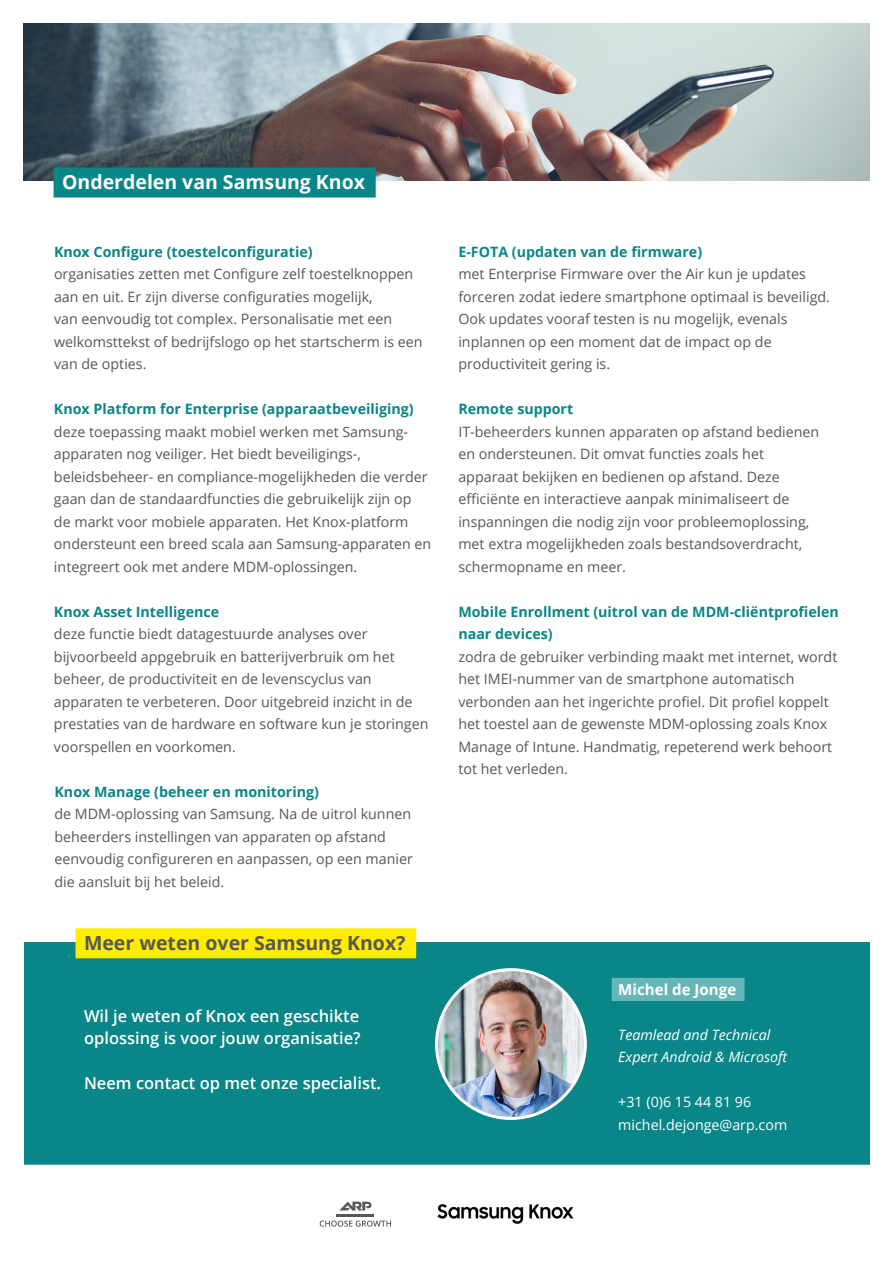
<style>
.page{position:relative;width:893px;height:1263px;background:#fff}
.page>*{position:absolute;margin:0;border:0;box-sizing:border-box;transform-origin:0 0}
.t1{font:700 19.5px "Open Sans";color:#575756}
.t2{font:700 19.5px "Open Sans";color:#fff}
.t3{font:600 16.5px/22.5px "Open Sans";color:#fff}
.t4{font:700 15.15px "Open Sans";color:#fff}
.t5{font:14.25px/22.5px "Open Sans";color:#575756}
.t6{font:700 14.25px/22.5px "Open Sans";color:#098688}
.t7{font:italic 14.25px/22.5px "Open Sans";color:#fff}
.t8{font:14.25px/22.5px "Open Sans";color:#fff}
</style>
<div class="page">
<div style="left:24px;top:942px;width:845px;height:223px;background:#098688"></div>
<img style="left:24px;top:24px;width:845px;height:157px">
<div style="left:54px;top:168px;width:322px;height:30px;background:#098688"></div>
<hr style="left:336px;top:1214px;width:38px;height:2px;background:#575756">
<svg style="left:340px;top:1202px;width:31px;height:8px"></svg>
<svg style="left:320px;top:1220px;width:71px;height:7px"></svg>
<hr style="left:24px;top:1165px;width:845px;height:1px;background:#d1e9e8">
<div style="left:76px;top:928px;width:340px;height:30px;background:#ffed00"></div>
<img style="left:436px;top:970px;width:149px;height:148px;border-radius:74px">
<div style="left:435px;top:968px;width:152px;height:152px;border:3px solid #fff;border-radius:50%"></div>
<div style="left:612px;top:978px;width:132px;height:23px;background:#67b6b7"></div>
<img style="left:438px;top:1205px;width:135px;height:18px">
<h1 class="t2" style="left:62px;top:168px;width:304px">Onderdelen van Samsung Knox</h1>
<p class="t6" style="left:54px;top:240px;width:260px">Knox Configure (toestelconfiguratie)</p>
<p class="t5" style="left:54px;top:262px;width:370px">organisaties zetten met Configure zelf toestelknoppen aan en uit. Er zijn diverse configuraties mogelijk,<br>van eenvoudig tot complex. Personalisatie met een welkomsttekst of bedrijfslogo op het startscherm is een van de opties.</p>
<p class="t6" style="left:54px;top:397px;width:361px">Knox Platform for Enterprise (apparaatbeveiliging)</p>
<p class="t5" style="left:54px;top:420px;width:379px">deze toepassing maakt mobiel werken met Samsung&shy;apparaten nog veiliger. Het biedt beveiligings-, beleidsbeheer- en compliance-mogelijkheden die verder gaan dan de standaardfuncties die gebruikelijk zijn op de markt voor mobiele apparaten. Het Knox-platform ondersteunt een breed scala aan Samsung-apparaten en integreert ook met andere MDM-oplossingen.</p>
<p class="t6" style="left:54px;top:600px;width:167px">Knox Asset Intelligence</p>
<p class="t5" style="left:54px;top:622px;width:376px">deze functie biedt datagestuurde analyses over bijvoorbeeld appgebruik en batterijverbruik om het beheer, de productiviteit en de levenscyclus van apparaten te verbeteren. Door uitgebreid inzicht in de prestaties van de hardware en software kun je storingen voorspellen en voorkomen.</p>
<p class="t6" style="left:55px;top:780px;width:266px">Knox Manage (beheer en monitoring)</p>
<p class="t5" style="left:55px;top:802px;width:360px">de MDM-oplossing van Samsung. Na de uitrol kunnen beheerders instellingen van apparaten op afstand eenvoudig configureren en aanpassen, op een manier die aansluit bij het beleid.</p>
<h1 class="t1" style="left:84px;top:929px;width:323px">Meer weten over Samsung Knox?</h1>
<p class="t3" style="left:84px;top:1004px;width:278px">Wil je weten of Knox een geschikte oplossing is voor jouw organisatie?</p>
<p class="t3" style="left:84px;top:1071px;width:299px">Neem contact op met onze specialist.</p>
<p class="t6" style="left:458px;top:240px;width:245px">E-FOTA (updaten van de firmware)</p>
<p class="t5" style="left:458px;top:262px;width:373px">met Enterprise Firmware over the Air kun je updates forceren zodat iedere smartphone optimaal is beveiligd.<br>Ook updates vooraf testen is nu mogelijk, evenals inplannen op een moment dat de impact op de productiviteit gering is.</p>
<p class="t6" style="left:458px;top:397px;width:116px">Remote support</p>
<p class="t5" style="left:458px;top:420px;width:362px">IT-beheerders kunnen apparaten op afstand bedienen en ondersteunen. Dit omvat functies zoals het apparaat bekijken en bedienen op afstand. Deze efficiënte en interactieve aanpak minimaliseert de inspanningen die nodig zijn voor probleemoplossing, met extra mogelijkheden zoals bestandsoverdracht, schermopname en meer.</p>
<p class="t6" style="left:458px;top:600px;width:382px">Mobile Enrollment (uitrol van de MDM-cliëntprofielen naar devices)</p>
<p class="t5" style="left:458px;top:645px;width:380px">zodra de gebruiker verbinding maakt met internet, wordt het IMEI-nummer van de smartphone automatisch verbonden aan het ingerichte profiel. Dit profiel koppelt het toestel aan de gewenste MDM-oplossing zoals Knox Manage of Intune. Handmatig, repeterend werk behoort tot het verleden.</p>
<p class="t4" style="left:618px;top:978px;width:119px">Michel de Jonge</p>
<p class="t7" style="left:618px;top:1023px;width:170px">Teamlead and Technical<br>Expert Android &amp; Microsoft</p>
<p class="t8" style="left:618px;top:1090px;width:170px">+31 (0)6 15 44 81 96 michel.dejonge@arp.com</p>
</div>
